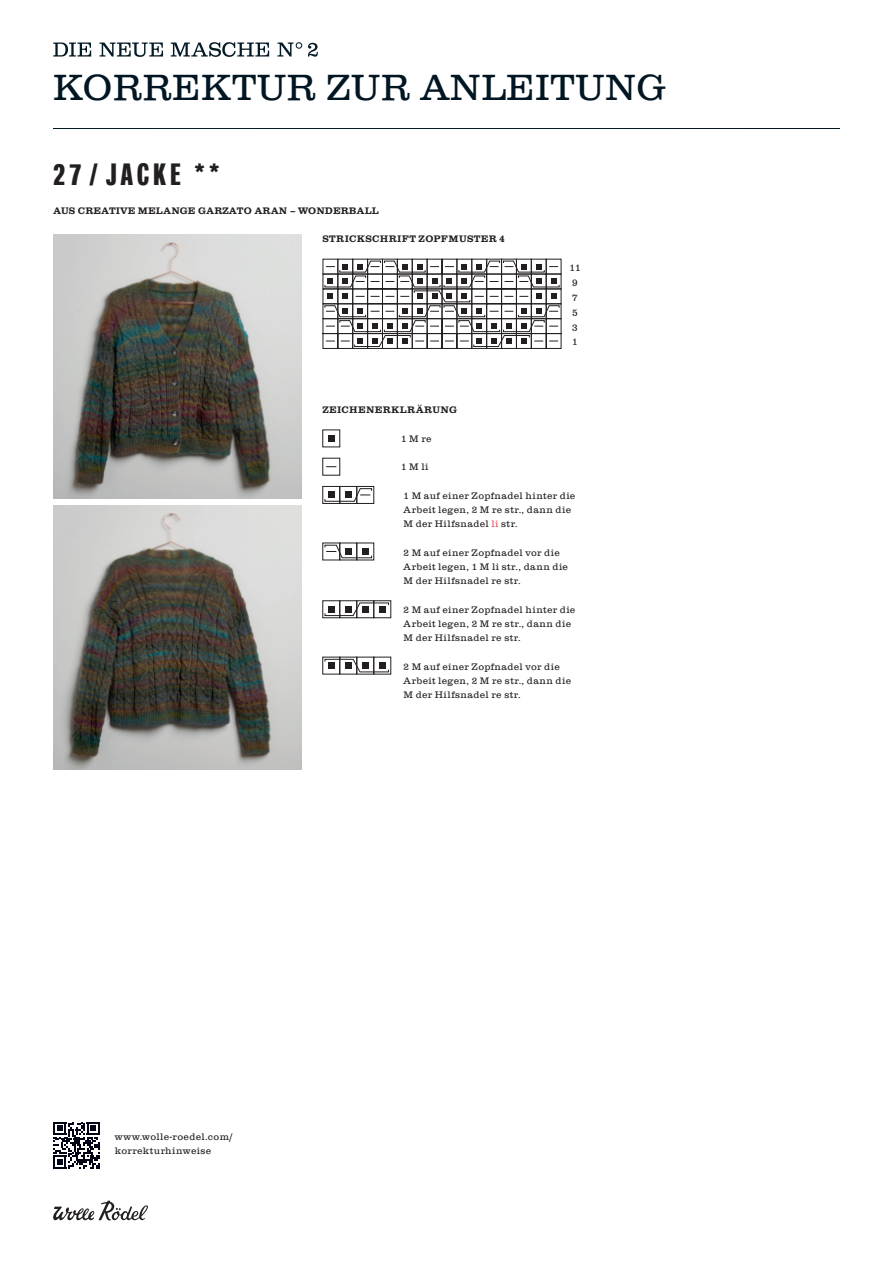
<style>
.page{position:relative;width:893px;height:1263px;background:#fff}
.page>*{position:absolute;margin:0;border:0;box-sizing:border-box;transform-origin:0 0}
.t1{font:300 37.5px "Clarendon Com";letter-spacing:.02em;color:#011622}
.t2{font:800 30px "Neue Helvetica Pro 89 Cm";letter-spacing:.145em;color:#231f20}
.t3{font:300 10.05px "Clarendon Com";color:#231f20}
.t4{font:300 9.75px/14.2px "Clarendon Com";letter-spacing:.045em;color:#231f20}
.t5{font:700 9.75px "Clarendon Com";letter-spacing:.015em;color:#231f20}
.t6{font:700 9.75px "Clarendon Com";letter-spacing:.04em;color:#231f20}
.t7{font:700 9.75px "Clarendon Com";letter-spacing:.035em;color:#231f20}
.s1{color:#ef4d58}
</style>
<div class="page">
<svg style="left:53px;top:1200px;width:95px;height:21px"></svg>
<hr style="left:53px;top:128px;width:787px;height:1px;background:#011622">
<img style="left:53px;top:43px;width:110px;height:14px">
<img style="left:171px;top:42px;width:147px;height:15px">
<svg style="left:53px;top:1122px;width:47px;height:46px"></svg>
<img style="left:53px;top:234px;width:248px;height:265px">
<img style="left:53px;top:505px;width:248px;height:264px">
<svg style="left:323px;top:259px;width:239px;height:90px"></svg>
<div style="left:322px;top:486px;width:18px;height:18px;border:1px solid #231f20"></div>
<svg style="left:324px;top:486px;width:50px;height:18px"></svg>
<svg style="left:322px;top:542px;width:50px;height:19px"></svg>
<div style="left:373px;top:600px;width:18px;height:18px;border:1px solid #231f20"></div>
<div style="left:356px;top:600px;width:18px;height:18px;border:1px solid #231f20"></div>
<div style="left:339px;top:600px;width:18px;height:18px;border:1px solid #231f20"></div>
<div style="left:322px;top:600px;width:18px;height:18px;border:1px solid #231f20"></div>
<svg style="left:324px;top:602px;width:65px;height:14px"></svg>
<div style="left:322px;top:657px;width:18px;height:17px;border:1px solid #231f20"></div>
<svg style="left:324px;top:659px;width:65px;height:13px"></svg>
<svg style="left:322px;top:458px;width:18px;height:18px"></svg>
<div style="left:322px;top:430px;width:18px;height:17px;border:1px solid #231f20"></div>
<div style="left:328px;top:435px;width:7px;height:7px;background:#231f20"></div>
<h1 class="t1" style="left:53px;top:65px;width:615px">KORREKTUR ZUR ANLEITUNG</h1>
<h2 class="t2" style="left:53px;top:156px;width:167px">27 / JACKE **</h2>
<p class="t5" style="left:53px;top:205px;width:327px">AUS CREATIVE MELANGE GARZATO ARAN – WONDERBALL</p>
<p class="t6" style="left:322px;top:233px;width:184px">STRICKSCHRIFT ZOPFMUSTER 4</p>
<p class="t3" style="left:569px;top:262px;width:13px">11</p>
<p class="t3" style="left:572px;top:277px;width:7px">9</p>
<p class="t3" style="left:572px;top:292px;width:7px">7</p>
<p class="t3" style="left:572px;top:306px;width:7px">5</p>
<p class="t3" style="left:572px;top:321px;width:7px">3</p>
<p class="t3" style="left:572px;top:336px;width:7px">1</p>
<p class="t7" style="left:322px;top:404px;width:136px">ZEICHENERKLRÄRUNG</p>
<p class="t4" style="left:401px;top:431px;width:32px">1 M re</p>
<p class="t4" style="left:401px;top:459px;width:29px">1 M li</p>
<p class="t4" style="left:404px;top:488px;width:173px">1 M auf einer Zopfnadel hinter die<br>Arbeit legen, 2 M re str., dann die<br>M der Hilfsnadel <span class="s1">li</span> str.</p>
<p class="t4" style="left:404px;top:545px;width:166px">2 M auf einer Zopfnadel vor die<br>Arbeit legen, 1 M li str., dann die<br>M der Hilfsnadel re str.</p>
<p class="t4" style="left:404px;top:602px;width:173px">2 M auf einer Zopfnadel hinter die<br>Arbeit legen, 2 M re str., dann die<br>M der Hilfsnadel re str.</p>
<p class="t4" style="left:404px;top:659px;width:169px">2 M auf einer Zopfnadel vor die<br>Arbeit legen, 2 M re str., dann die<br>M der Hilfsnadel re str.</p>
<p class="t4" style="left:115px;top:1129px;width:119px">www.wolle-roedel.com/ korrekturhinweise</p>
</div>
